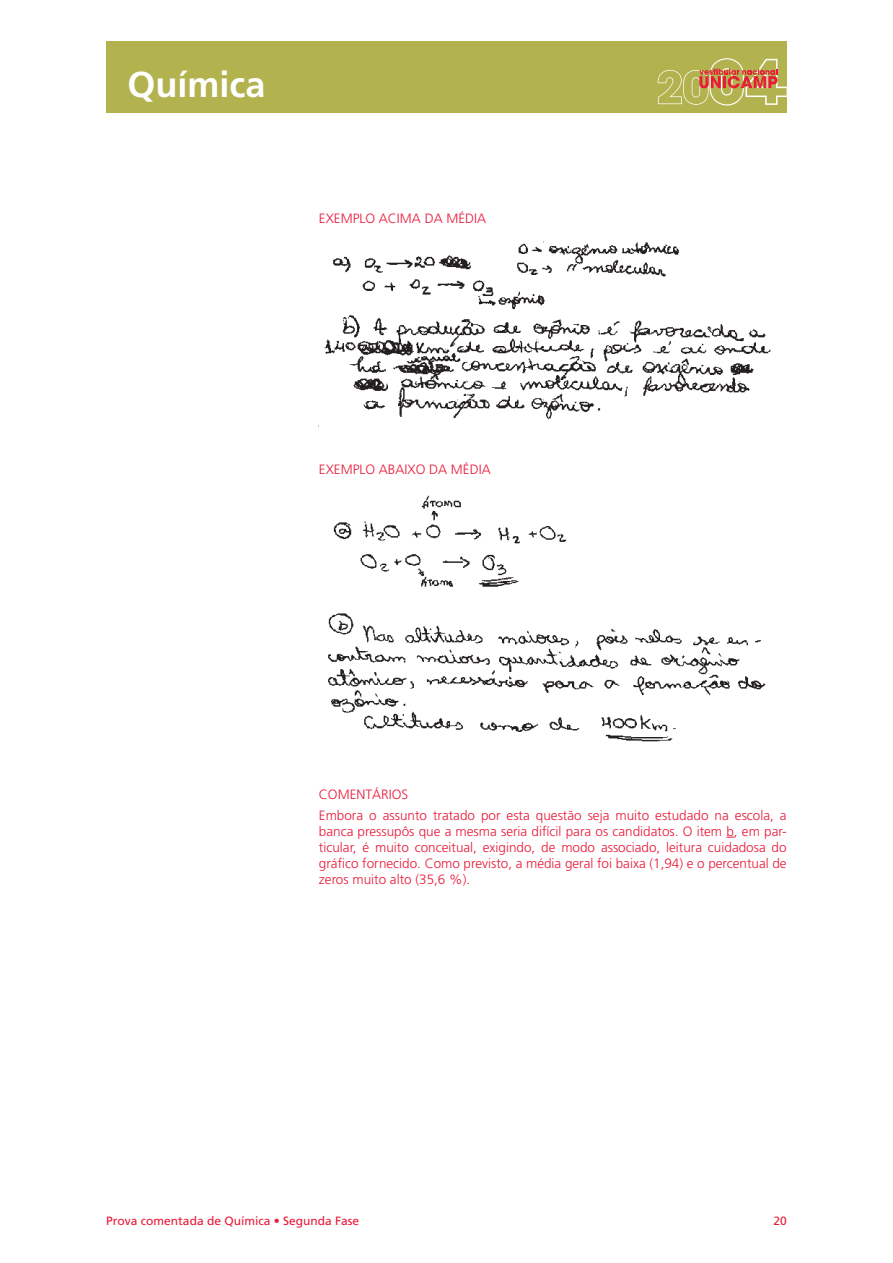
<style>
.page{position:relative;width:893px;height:1263px;background:#fff}
.page>*{position:absolute;margin:0;border:0;box-sizing:border-box;transform-origin:0 0}
.t1{font:700 36px "Frutiger";color:#fff}
.t2{font:300 13.5px/16.2px "Frutiger";color:#e91938}
.t3{font:12px "Frutiger";color:#e91938}
</style>
<div class="page">
<div style="left:106px;top:41px;width:681px;height:72px;background:#b2b34f"></div>
<svg style="left:658px;top:58px;width:129px;height:48px"></svg>
<img style="left:324px;top:241px;width:447px;height:179px">
<img style="left:328px;top:495px;width:438px;height:247px">
<h1 class="t1" style="left:128px;top:63px;width:140px">Química</h1>
<p class="t2" style="left:319px;top:210px;width:169px">EXEMPLO ACIMA DA MÉDIA</p>
<p class="t2" style="left:319px;top:462px;width:173px">EXEMPLO ABAIXO DA MÉDIA</p>
<p class="t2" style="left:319px;top:784px;width:469px;line-height:20.4px">COMENTÁRIOS<br>Embora o assunto tratado por esta questão seja muito estudado na escola, a</p>
<p class="t2" style="left:319px;top:823px;width:469px;text-align:justify">banca pressupôs que a mesma seria difícil para os candidatos. O item b, em par&shy;ticular, é muito conceitual, exigindo, de modo associado, leitura cuidadosa do gráfico fornecido. Como previsto, a média geral foi baixa (1,94) e o percentual de zeros muito alto (35,6 %).</p>
<p class="t3" style="left:106px;top:1214px;width:254px">Prova comentada de Química • Segunda Fase</p>
<p class="t3" style="left:773px;top:1214px;width:15px">20</p>
</div>
